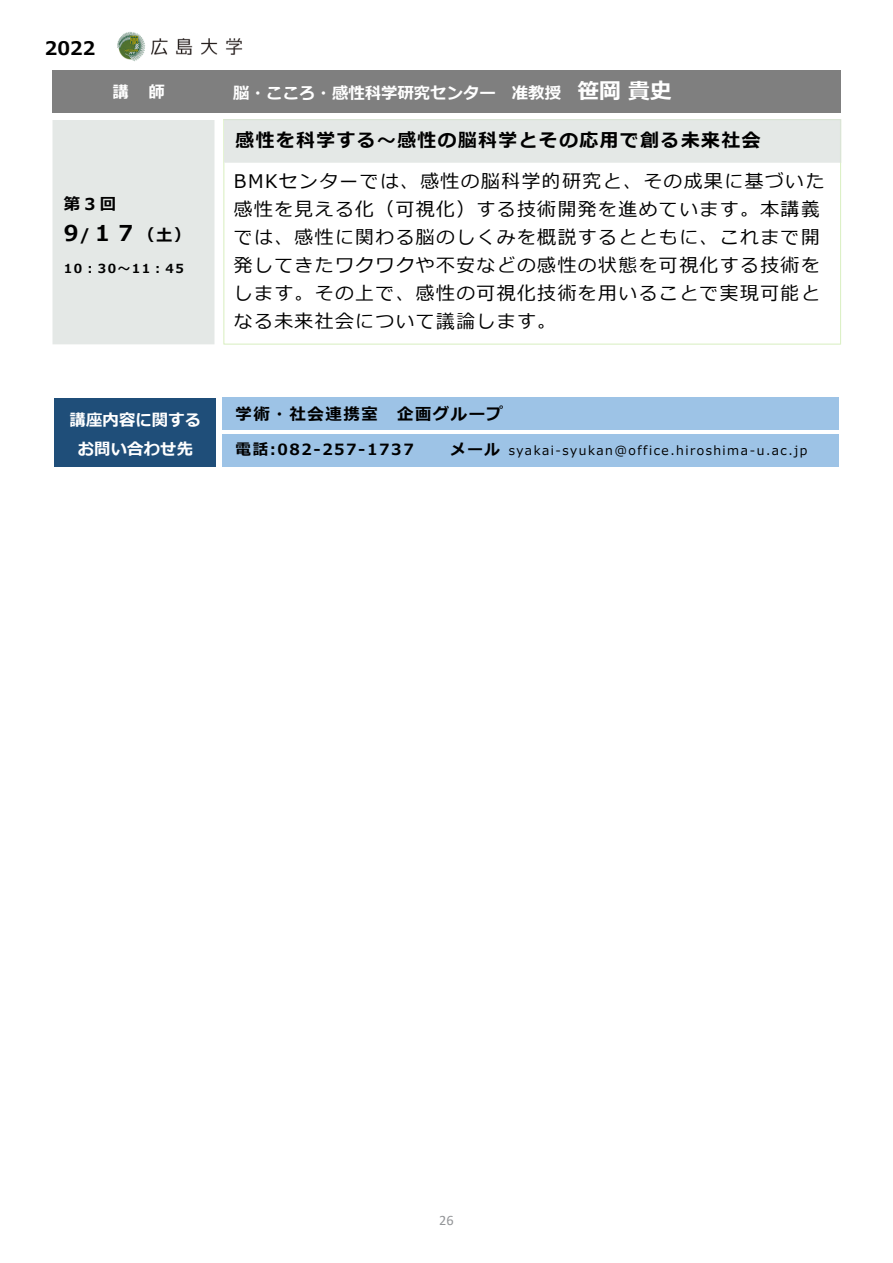
<style>
.page{position:relative;width:893px;height:1263px;background:#fff}
.page>*{position:absolute;margin:0;border:0;box-sizing:border-box;transform-origin:0 0}
.t1{font:18.75px/28px "Meiryo";letter-spacing:.08em;color:#000}
.t2{font:700 18.75px "Meiryo";letter-spacing:.08em;color:#000}
.t3{font:700 16.35px/29.4px "Meiryo";letter-spacing:.005em;color:#fff;text-align:center}
.t4{font:700 16.35px/31px "Meiryo";letter-spacing:.095em;color:#000}
.t5{font:700 15.45px "Meiryo";letter-spacing:.1em;color:#000}
.t6{font:14.4px "Calibri";color:#939598}
.t7{font:12.45px "Meiryo";letter-spacing:.12em;color:#000}
.t8{font:700 12.45px "Meiryo";letter-spacing:.12em;color:#000}
.s1{font-size:21.9px}
.s2{font-weight:700;font-size:15.45px}
</style>
<div class="page">
<div style="left:53px;top:120px;width:162px;height:224px;background:#e4e8e6"></div>
<div style="left:52px;top:71px;width:175px;height:42px;background:#7f7f7f"></div>
<div style="left:222px;top:71px;width:618px;height:42px;background:#7f7f7f"></div>
<div style="left:222px;top:435px;width:617px;height:32px;background:#9dc3e6"></div>
<div style="left:55px;top:398px;width:161px;height:69px;background:#1f4e79"></div>
<div style="left:222px;top:398px;width:617px;height:32px;background:#9dc3e6"></div>
<img style="left:117px;top:32px;width:126px;height:30px">
<p class="t2" style="left:45px;top:35px;width:52px">2022</p>
<p class="t3" style="left:112px;top:78px;width:54px">講 師</p>
<p class="t3" style="left:233px;top:79px;width:440px">脳・こころ・感性科学研究センター 准教授 <span class="s1">笹岡貴史</span></p>
<p class="t2" style="left:236px;top:127px;width:526px">感性を科学する〜感性の脳科学とその応用で創る未来社会</p>
<p class="t4" style="left:64px;top:189px;width:128px">第３回<br><span class="s1">9</span>/<span class="s1">１７</span>（土）</p>
<p class="t8" style="left:64px;top:259px;width:122px">10︓30〜11︓45</p>
<p class="t2" style="left:-8px;top:253px;width:182px">交えて紹介します。</p>
<p class="t1" style="left:234px;top:168px;width:592px">BMKセンターでは、感性の脳科学的研究と、その成果に基づいた感性を⾒える化（可視化）する技術開発を進めています。本講義では、感性に関わる脳のしくみを概説するとともに、これまで開発してきたワクワクや不安などの感性の状態を可視化する技術をします。その上で、感性の可視化技術を用いることで実現可能となる未来社会について議論します。</p>
<p class="t3" style="left:70px;top:406px;width:133px">講座内容に関するお問い合わせ先</p>
<p class="t4" style="left:236px;top:400px;width:269px">学術・社会連携室 企画グループ</p>
<p class="t5" style="left:236px;top:439px;width:180px">電話:082-257-1737</p>
<p class="t7" style="left:450px;top:442px;width:359px"><span class="s2">メール</span> syakai-syukan@office.hiroshima-u.ac.jp</p>
<p class="t6" style="left:439px;top:1210px;width:16px">26</p>
</div>
